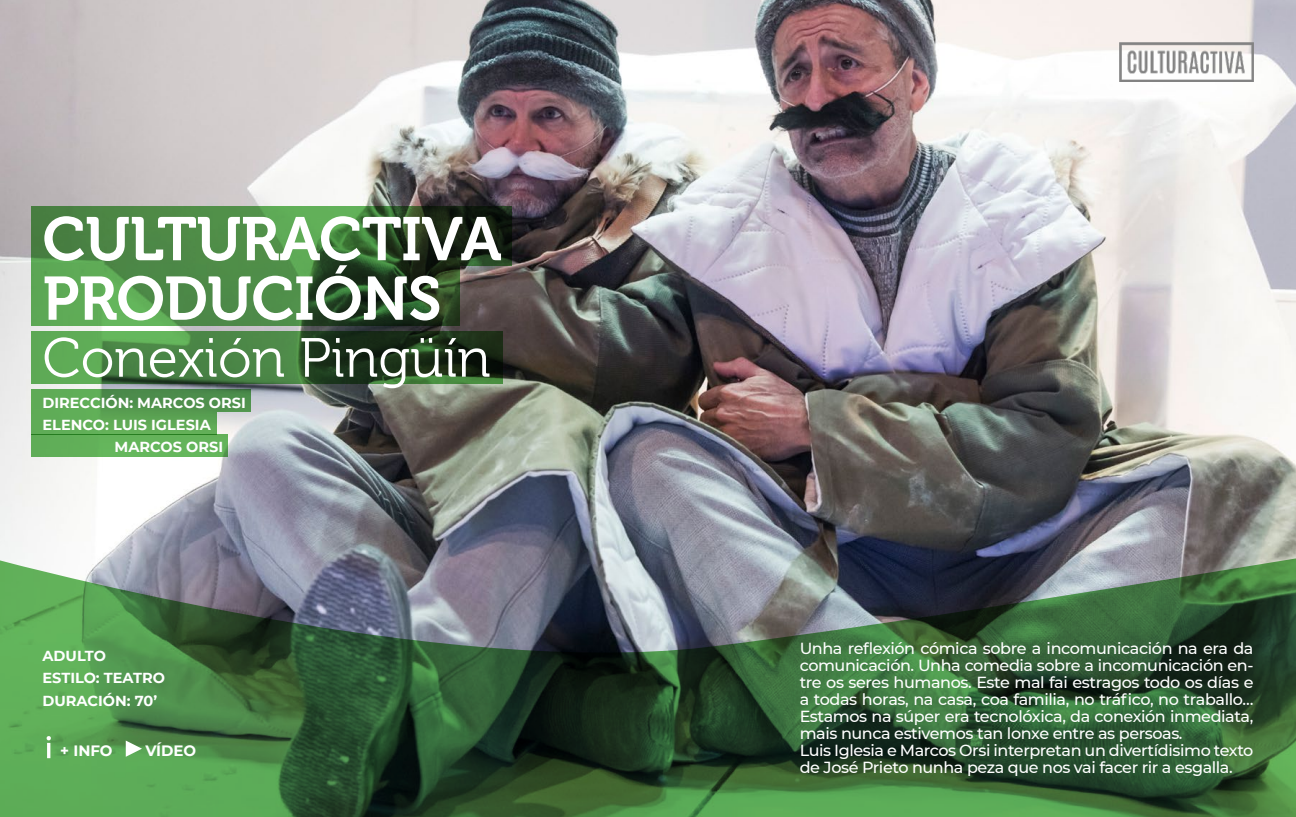
<style>
.page{position:relative;width:1296px;height:817px;background:#fff}
.page>*{position:absolute;margin:0;border:0;box-sizing:border-box;transform-origin:0 0}
.t1{font:61px "Museo 700";letter-spacing:-.01em;color:#fff}
.t2{font:55px "Museo 300";color:#fff}
.t3{font:500 16px/17px "Montserrat";letter-spacing:-.025em;color:#fff}
.t4{font:700 15px "Montserrat";color:#fff}
.t5{font:700 14.5px/22.2px "Montserrat";color:#fff}
</style>
<div class="page">
<img style="left:0;top:0;width:1295px;height:555px">
<svg style="left:0;top:555px;width:1295px;height:261px;background:#446848"></svg>
<img style="left:1119px;top:43px;width:134px;height:39px">
<svg style="left:47px;top:736px;width:4px;height:22px"></svg>
<svg style="left:126px;top:740px;width:16px;height:16px"></svg>
<svg style="left:31px;top:331px;width:471px;height:52px;background:#3a6936"></svg>
<svg style="left:31px;top:389px;width:219px;height:23px;background:#53984f"></svg>
<div style="left:31px;top:412px;width:185px;height:22px;background:linear-gradient(to right,#61ae58,#5ea754)"></div>
<div style="left:31px;top:434px;width:197px;height:22px;background:#64b35a"></div>
<svg style="left:31px;top:266px;width:429px;height:60px;background:#42783d"></svg>
<svg style="left:31px;top:207px;width:481px;height:59px;background:#407139"></svg>
<h1 class="t1" style="left:43px;top:205px;width:460px">CULTURACTIVA</h1>
<h1 class="t1" style="left:43px;top:265px;width:400px">PRODUCIÓNS</h1>
<h2 class="t2" style="left:43px;top:328px;width:449px">Conexión Pingüín</h2>
<p class="t5" style="left:43px;top:391px;width:205px">DIRECCIÓN: MARCOS ORSI</p>
<p class="t5" style="left:43px;top:413px;width:170px">ELENCO: LUIS IGLESIA</p>
<p class="t5" style="left:115px;top:435px;width:110px">MARCOS ORSI</p>
<p class="t5" style="left:43px;top:644px;width:124px">ADULTO<br>ESTILO: TEATRO</p>
<p class="t5" style="left:43px;top:688px;width:116px">DURACIÓN: 70’</p>
<p class="t4" style="left:60px;top:739px;width:54px">+ INFO</p>
<p class="t4" style="left:145px;top:739px;width:52px">VÍDEO</p>
<p class="t3" style="left:799px;top:638px;width:455px">Unha reflexión cómica sobre a incomunicación na era da comunicación. Unha comedia sobre a incomunicación en&shy;tre os seres humanos. Este mal fai estragos todo os días e a todas horas, na casa, coa familia, no tráfico, no traballo… Estamos na súper era tecnolóxica, da conexión inmediata, mais nunca estivemos tan lonxe entre as persoas.<br>Luis Iglesia e Marcos Orsi interpretan un divertídisimo texto de José Prieto nunha peza que nos vai facer rir a esgalla.</p>
</div>
